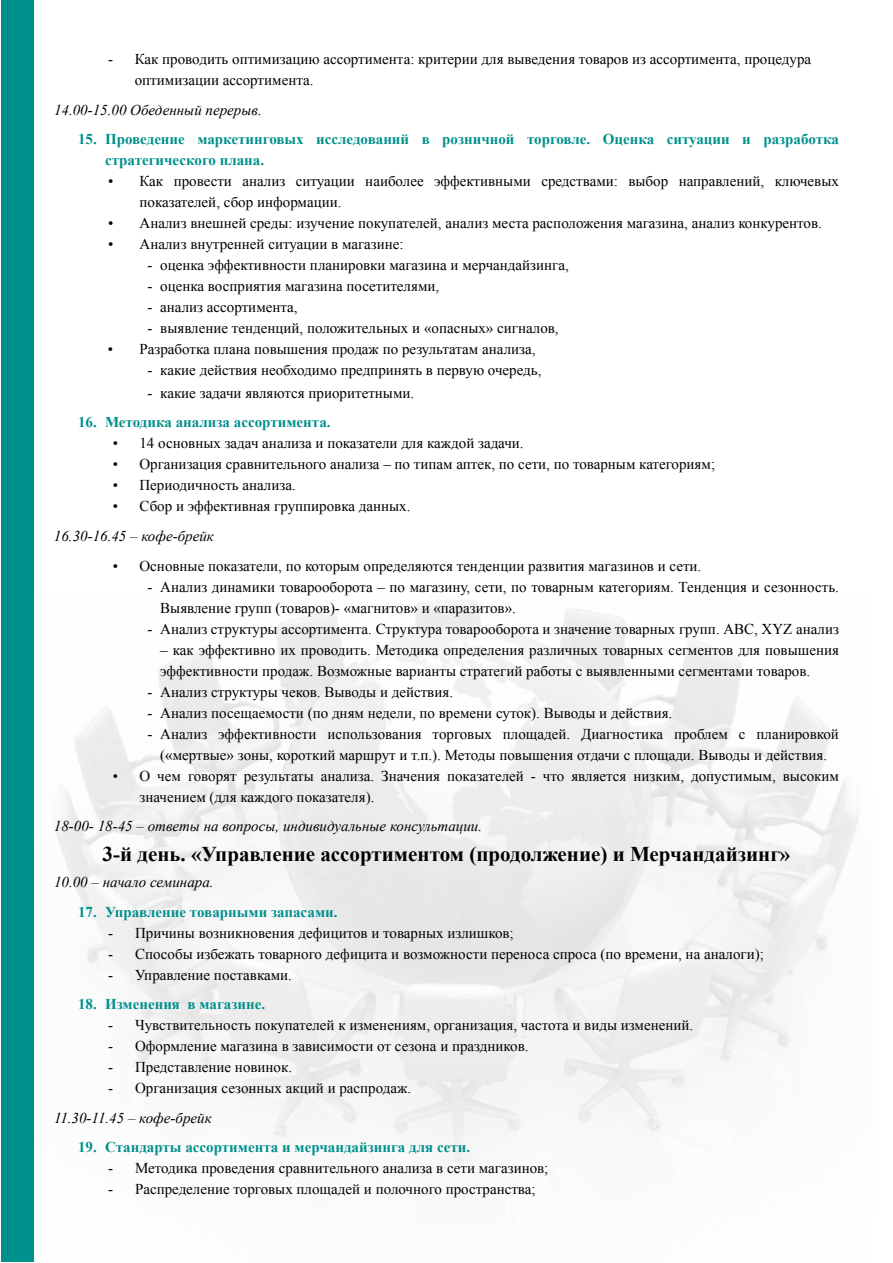
<style>
.page{position:relative;width:893px;height:1263px;background:#fff}
.page>*{position:absolute;margin:0;border:0;box-sizing:border-box;transform-origin:0 0}
.t1{font:700 21px "Times New Roman";color:#000}
.t2{font:15px/21px "Times New Roman";color:#000}
.t3{font:700 15px/21px "Times New Roman";color:#00908c}
.t4{font:italic 15px "Times New Roman";color:#000}
</style>
<div class="page">
<div style="left:1px;top:1px;width:32px;height:1261px;background:#00908c"></div>
<p class="t2" style="left:135px;top:49px;width:678px;text-indent:-27px">- Как проводить оптимизацию ассортимента: критерии для выведения товаров из ассортимента, процедура оптимизации ассортимента.</p>
<p class="t4" style="left:54px;top:100px;width:209px">14.00-15.00 Обеденный перерыв.</p>
<p class="t3" style="left:105px;top:129px;width:735px;text-indent:-27px">15. Проведение маркетинговых исследований в розничной торговле. Оценка ситуации и разработка стратегического плана.</p>
<p class="t2" style="left:139px;top:171px;width:701px;text-indent:-32px">• Как провести анализ ситуации наиболее эффективными средствами: выбор направлений, ключевых показателей, сбор информации.</p>
<p class="t2" style="left:108px;top:213px;width:715px">• Анализ внешней среды: изучение покупателей, анализ места расположения магазина, анализ конкурентов.</p>
<p class="t2" style="left:108px;top:234px;width:297px">• Анализ внутренней ситуации в магазине:</p>
<p class="t2" style="left:148px;top:255px;width:423px">- оценка эффективности планировки магазина и мерчандайзинга,</p>
<p class="t2" style="left:148px;top:276px;width:293px">- оценка восприятия магазина посетителями,</p>
<p class="t2" style="left:148px;top:297px;width:152px">- анализ ассортимента,</p>
<p class="t2" style="left:148px;top:318px;width:413px">- выявление тенденций, положительных и «опасных» сигналов,</p>
<p class="t2" style="left:108px;top:339px;width:429px">• Разработка плана повышения продаж по результатам анализа,</p>
<p class="t2" style="left:148px;top:360px;width:395px">- какие действия необходимо предпринять в первую очередь,</p>
<p class="t2" style="left:148px;top:382px;width:268px">- какие задачи являются приоритетными.</p>
<p class="t3" style="left:78px;top:412px;width:254px">16. Методика анализа ассортимента.</p>
<p class="t2" style="left:113px;top:433px;width:412px">• 14 основных задач анализа и показатели для каждой задачи.</p>
<p class="t2" style="left:113px;top:454px;width:604px">• Организация сравнительного анализа – по типам аптек, по сети, по товарным категориям;</p>
<p class="t2" style="left:113px;top:475px;width:185px">• Периодичность анализа.</p>
<p class="t2" style="left:113px;top:496px;width:299px">• Сбор и эффективная группировка данных.</p>
<p class="t4" style="left:54px;top:526px;width:161px">16.30-16.45 – кофе-брейк</p>
<p class="t2" style="left:113px;top:555px;width:590px">• Основные показатели, по которым определяются тенденции развития магазинов и сети.</p>
<p class="t2" style="left:160px;top:576px;width:680px;text-indent:-13px">- Анализ динамики товарооборота – по магазину, сети, по товарным категориям. Тенденция и сезонность.<br>Выявление групп (товаров)- «магнитов» и «паразитов».</p>
<p class="t2" style="left:148px;top:618px;width:693px">- Анализ структуры ассортимента. Структура товарооборота и значение товарных групп. АВС, XYZ анализ</p>
<p class="t2" style="left:160px;top:639px;width:680px">– как эффективно их проводить. Методика определения различных товарных сегментов для повышения эффективности продаж. Возможные варианты стратегий работы с выявленными сегментами товаров.</p>
<p class="t2" style="left:148px;top:681px;width:307px">- Анализ структуры чеков. Выводы и действия.</p>
<p class="t2" style="left:148px;top:702px;width:526px">- Анализ посещаемости (по дням недели, по времени суток). Выводы и действия.</p>
<p class="t2" style="left:148px;top:723px;width:693px;text-align:center">- Анализ эффективности использования торговых площадей. Диагностика проблем с планировкой («мертвые» зоны, короткий маршрут и т.п.). Методы повышения отдачи с площади. Выводы и действия.</p>
<p class="t2" style="left:139px;top:765px;width:701px;text-indent:-27px">• О чем говорят результаты анализа. Значения показателей - что является низким, допустимым, высоким значением (для каждого показателя).</p>
<p class="t4" style="left:54px;top:816px;width:430px">18-00- 18-45 – ответы на вопросы, индивидуальные консультации.</p>
<h1 class="t1" style="left:103px;top:839px;width:689px">3-й день. «Управление ассортиментом (продолжение) и Мерчандайзинг»</h1>
<p class="t4" style="left:54px;top:872px;width:161px">10.00 – начало семинара.</p>
<p class="t3" style="left:78px;top:901px;width:261px">17. Управление товарными запасами.</p>
<p class="t2" style="left:108px;top:922px;width:407px">- Причины возникновения дефицитов и товарных излишков;</p>
<p class="t2" style="left:108px;top:943px;width:657px">- Способы избежать товарного дефицита и возможности переноса спроса (по времени, на аналоги);</p>
<p class="t2" style="left:108px;top:964px;width:186px">- Управление поставками.</p>
<p class="t3" style="left:78px;top:993px;width:189px">18. Изменения в магазине.</p>
<p class="t2" style="left:108px;top:1014px;width:587px">- Чувствительность покупателей к изменениям, организация, частота и виды изменений.</p>
<p class="t2" style="left:108px;top:1035px;width:422px">- Оформление магазина в зависимости от сезона и праздников.</p>
<p class="t2" style="left:108px;top:1056px;width:186px">- Представление новинок.</p>
<p class="t2" style="left:108px;top:1077px;width:305px">- Организация сезонных акций и распродаж.</p>
<p class="t4" style="left:54px;top:1107px;width:159px">11.30-11.45 – кофе-брейк</p>
<p class="t3" style="left:78px;top:1136px;width:394px">19. Стандарты ассортимента и мерчандайзинга для сети.</p>
<p class="t2" style="left:108px;top:1157px;width:442px">- Методика проведения сравнительного анализа в сети магазинов;</p>
<p class="t2" style="left:108px;top:1178px;width:429px">- Распределение торговых площадей и полочного пространства;</p>
</div>
